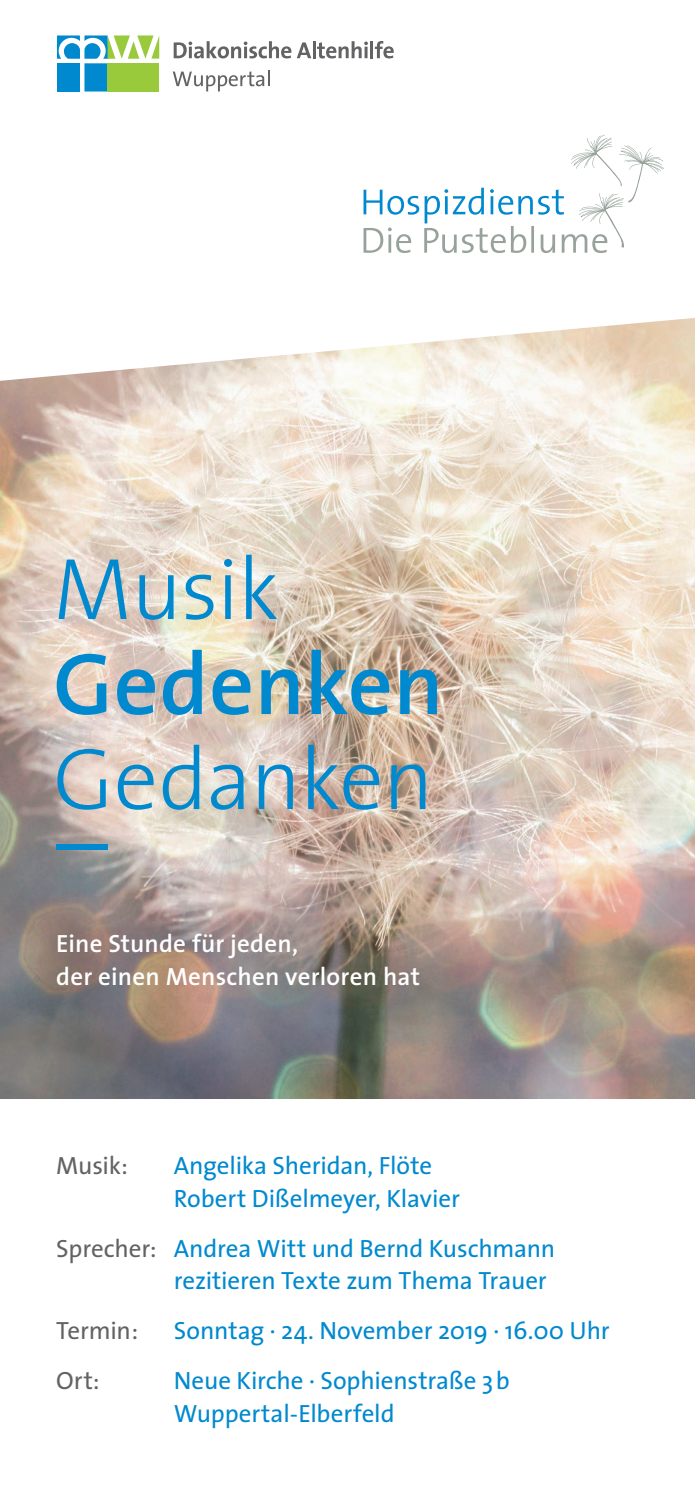
<style>
.page{position:relative;width:695px;height:1489px;background:#fff}
.page>*{position:absolute;margin:0;border:0;box-sizing:border-box;transform-origin:0 0}
.t1{font:300 88px "The Sans";letter-spacing:-.015em;color:#0089cf}
.t2{font:600 88px "The Sans";letter-spacing:.005em;color:#0089cf}
.t3{font:59.25px "Dear Joe 5";letter-spacing:.01em;color:#0089cf}
.t4{font:25px/32.5px "The Sans";letter-spacing:-.005em;color:#0089cf}
.t5{font:600 25px/32.5px "The Sans";letter-spacing:.01em;color:#fff}
.t6{font:25px "The Sans";letter-spacing:-.01em;color:#636366}
.s1{color:#636366}
</style>
<div class="page">
<svg style="left:363px;top:135px;width:301px;height:118px"></svg>
<div style="left:57px;top:63px;width:23px;height:28px;background:#0089cf"></div>
<div style="left:84px;top:63px;width:25px;height:28px;background:#0089cf"></div>
<div style="left:108px;top:63px;width:51px;height:28px;background:#99ca3b"></div>
<svg style="left:57px;top:35px;width:102px;height:24px"></svg>
<svg style="left:173px;top:70px;width:96px;height:21px"></svg>
<svg style="left:174px;top:41px;width:117px;height:17px"></svg>
<svg style="left:297px;top:42px;width:14px;height:16px"></svg>
<hr style="left:312px;top:41px;width:3px;height:17px;background:#636366">
<svg style="left:317px;top:41px;width:51px;height:17px"></svg>
<hr style="left:370px;top:41px;width:3px;height:17px;background:#636366">
<svg style="left:375px;top:41px;width:18px;height:17px"></svg>
<img style="left:0;top:318px;width:694px;height:780px">
<div style="left:56px;top:844px;width:51px;height:6px;background:#0089cf"></div>
<h1 class="t1" style="left:53px;top:516px;width:228px">Musik</h1>
<h1 class="t2" style="left:53px;top:611px;width:392px">Gedenken</h1>
<h1 class="t1" style="left:53px;top:706px;width:382px">Gedanken</h1>
<h2 class="t3" style="left:214px;top:632px;width:269px">des Lebens«</h2>
<p class="t5" style="left:56px;top:926px;width:365px">Eine Stunde für jeden,<br>der einen Menschen verloren hat</p>
<p class="t6" style="left:56px;top:1144px;width:73px">Musik:</p>
<p class="t4" style="left:174px;top:1148px;width:287px">Angelika Sheridan, Flöte<br>Robert Dißelmeyer, Klavier</p>
<p class="t4" style="left:174px;top:1231px;width:383px;text-indent:-118px"><span class="s1">Sprecher:</span> Andrea Witt und Bernd Kuschmann rezitieren Texte zum Thema Trauer</p>
<p class="t6" style="left:56px;top:1309px;width:84px">Termin:</p>
<p class="t4" style="left:174px;top:1313px;width:437px">Sonntag · 24. November 2019 · 16.00 Uhr</p>
<p class="t6" style="left:56px;top:1359px;width:45px">Ort:</p>
<p class="t4" style="left:174px;top:1363px;width:337px">Neue Kirche · Sophienstraße 3b<br>Wuppertal-Elberfeld</p>
</div>
